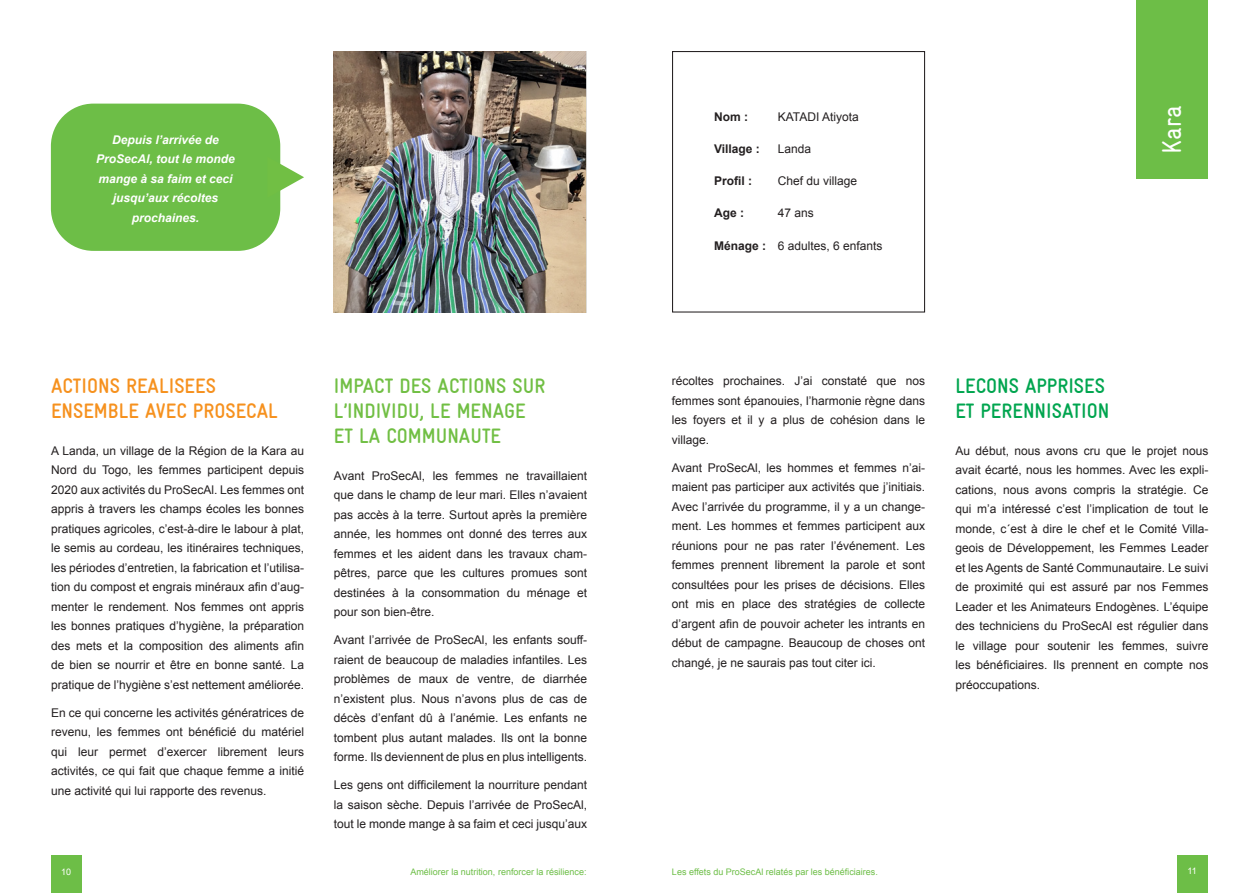
<style>
.page{position:relative;width:1259px;height:893px;background:#fff}
.page>*{position:absolute;margin:0;border:0;box-sizing:border-box;transform-origin:0 0}
.Titel{font:condensed 27px "GIZ Gravur TT";color:#fff}
.Heading_1_ohne_Numme{font:700 condensed 21px/25.2px "GIZ Gravur TT";color:#71bf44}
.Heading_1_ohne_Numme-2{font:700 condensed 21px/25.2px "GIZ Gravur TT";color:#f6911e}
.Heading_1_ohne_Numme-3{font:700 condensed 21px/25.2px "GIZ Gravur TT";color:#00a54f}
.Text{font:12px/19.5px "Arial";color:#231f20;text-align:justify}
.Text_kursiv{font:italic 700 12px/19.5px "Arial";color:#fff;text-align:center}
.Text_Kästchen{font:12px "Arial";color:#231f20}
.Text_Kästchen-2{font:700 12px "Arial";color:#231f20}
.t1{font:9px "Arial";color:#6dbe47}
.t2{font:9px "Arial";color:#fff}
.s1{font-weight:700}
</style>
<div class="page">
<div style="left:51px;top:856px;width:30px;height:37px;background:#6dbe47"></div>
<div style="left:1177px;top:856px;width:30px;height:37px;background:#6dbe47"></div>
<div style="left:1136px;top:0;width:72px;height:179px;background:#6dbe47"></div>
<div style="left:51px;top:104px;width:229px;height:147px;background:#6dbe47;border-radius:43px"></div>
<svg style="left:280px;top:157px;width:24px;height:41px"></svg>
<div style="left:672px;top:51px;width:253px;height:262px;border:1px solid #231f20"></div>
<img style="left:334px;top:51px;width:253px;height:262px">
<p class="Text_kursiv" style="left:96px;top:130px;width:140px">Depuis l’arrivée de<br>ProSecAl, tout le monde mange à sa faim et ceci jusqu’aux récoltes prochaines.</p>
<p class="Heading_1_ohne_Numme-2" style="left:51px;top:373px;width:228px">ACTIONS REALISEES<br>ENSEMBLE AVEC PROSECAL</p>
<p class="Text" style="left:51px;top:441px;width:255px">A Landa, un village de la Région de la Kara au Nord du Togo, les femmes participent depuis 2020 aux activités du ProSecAl. Les femmes ont appris à travers les champs écoles les bonnes pratiques agricoles, c’est-à-dire le labour à plat, le semis au cordeau, les itinéraires techniques, les périodes d’entretien, la fabrication et l’utilisa&shy;tion du compost et engrais minéraux afin d’aug&shy;menter le rendement. Nos femmes ont appris les bonnes pratiques d’hygiène, la préparation des mets et la composition des aliments afin de bien se nourrir et être en bonne santé. La pratique de l’hygiène s’est nettement améliorée.</p>
<p class="Text" style="left:51px;top:703px;width:254px">En ce qui concerne les activités génératrices de revenu, les femmes ont bénéficié du matériel qui leur permet d’exercer librement leurs activités, ce qui fait que chaque femme a initié une activité qui lui rapporte des revenus.</p>
<p class="Heading_1_ohne_Numme" style="left:334px;top:373px;width:213px">IMPACT DES ACTIONS SUR<br>L’INDIVIDU, LE MENAGE<br>ET LA COMMUNAUTE</p>
<p class="Text" style="left:334px;top:466px;width:255px">Avant ProSecAl, les femmes ne travaillaient que dans le champ de leur mari. Elles n’avaient pas accès à la terre. Surtout après la première année, les hommes ont donné des terres aux femmes et les aident dans les travaux cham&shy;pêtres, parce que les cultures promues sont destinées à la consommation du ménage et pour son bien-être.</p>
<p class="Text" style="left:334px;top:630px;width:255px">Avant l’arrivée de ProSecAl, les enfants souff&shy;raient de beaucoup de maladies infantiles. Les problèmes de maux de ventre, de diarrhée n’existent plus. Nous n’avons plus de cas de décès d’enfant dû à l’anémie. Les enfants ne tombent plus autant malades. Ils ont la bonne forme. Ils deviennent de plus en plus intelligents.</p>
<p class="Text" style="left:334px;top:775px;width:255px">Les gens ont difficilement la nourriture pendant la saison sèche. Depuis l’arrivée de ProSecAl, tout le monde mange à sa faim et ceci jusqu’aux</p>
<p class="Text_Kästchen-2" style="left:714px;top:109px;width:35px">Nom :</p>
<p class="Text_Kästchen" style="left:778px;top:109px;width:82px">KATADI Atiyota</p>
<p class="Text_Kästchen-2" style="left:714px;top:141px;width:47px">Village :</p>
<p class="Text_Kästchen" style="left:778px;top:141px;width:35px">Landa</p>
<p class="Text_Kästchen-2" style="left:714px;top:173px;width:40px">Profil :</p>
<p class="Text_Kästchen" style="left:778px;top:173px;width:81px">Chef du village</p>
<p class="Text_Kästchen-2" style="left:714px;top:205px;width:31px">Age :</p>
<p class="Text_Kästchen" style="left:778px;top:205px;width:38px">47 ans</p>
<p class="Text_Kästchen" style="left:714px;top:238px;width:170px"><span class="s1">Ménage :</span> 6 adultes, 6 enfants</p>
<p class="Titel" style="left:1157px;top:154px;width:50px;rotate:-90deg">Kara</p>
<p class="Text" style="left:672px;top:371px;width:255px">récoltes prochaines. J’ai constaté que nos femmes sont épanouies, l’harmonie règne dans les foyers et il y a plus de cohésion dans le village.</p>
<p class="Text" style="left:672px;top:458px;width:255px">Avant ProSecAl, les hommes et femmes n’ai&shy;maient pas participer aux activités que j’initiais.<br>Avec l’arrivée du programme, il y a un change&shy;ment. Les hommes et femmes participent aux réunions pour ne pas rater l’événement. Les femmes prennent librement la parole et sont consultées pour les prises de décisions. Elles ont mis en place des stratégies de collecte d’argent afin de pouvoir acheter les intrants en début de campagne. Beaucoup de choses ont changé, je ne saurais pas tout citer ici.</p>
<p class="Heading_1_ohne_Numme-3" style="left:955px;top:373px;width:155px">LECONS APPRISES<br>ET PERENNISATION</p>
<p class="Text" style="left:955px;top:441px;width:255px">Au début, nous avons cru que le projet nous avait écarté, nous les hommes. Avec les expli&shy;cations, nous avons compris la stratégie. Ce qui m’a intéressé c’est l’implication de tout le monde, c´est à dire le chef et le Comité Villa&shy;geois de Développement, les Femmes Leader et les Agents de Santé Communautaire. Le suivi de proximité qui est assuré par nos Femmes Leader et les Animateurs Endogènes. L’équipe des techniciens du ProSecAl est régulier dans le village pour soutenir les femmes, suivre les bénéficiaires. Ils prennent en compte nos préoccupations.</p>
<p class="t2" style="left:61px;top:865px;width:12px">10</p>
<p class="t1" style="left:410px;top:865px;width:178px">Améliorer la nutrition, renforcer la résilience:</p>
<p class="t1" style="left:672px;top:866px;width:207px">Les effets du ProSecAl relatés par les bénéficiaires.</p>
<p class="t2" style="left:1187px;top:865px;width:11px">11</p>
</div>
